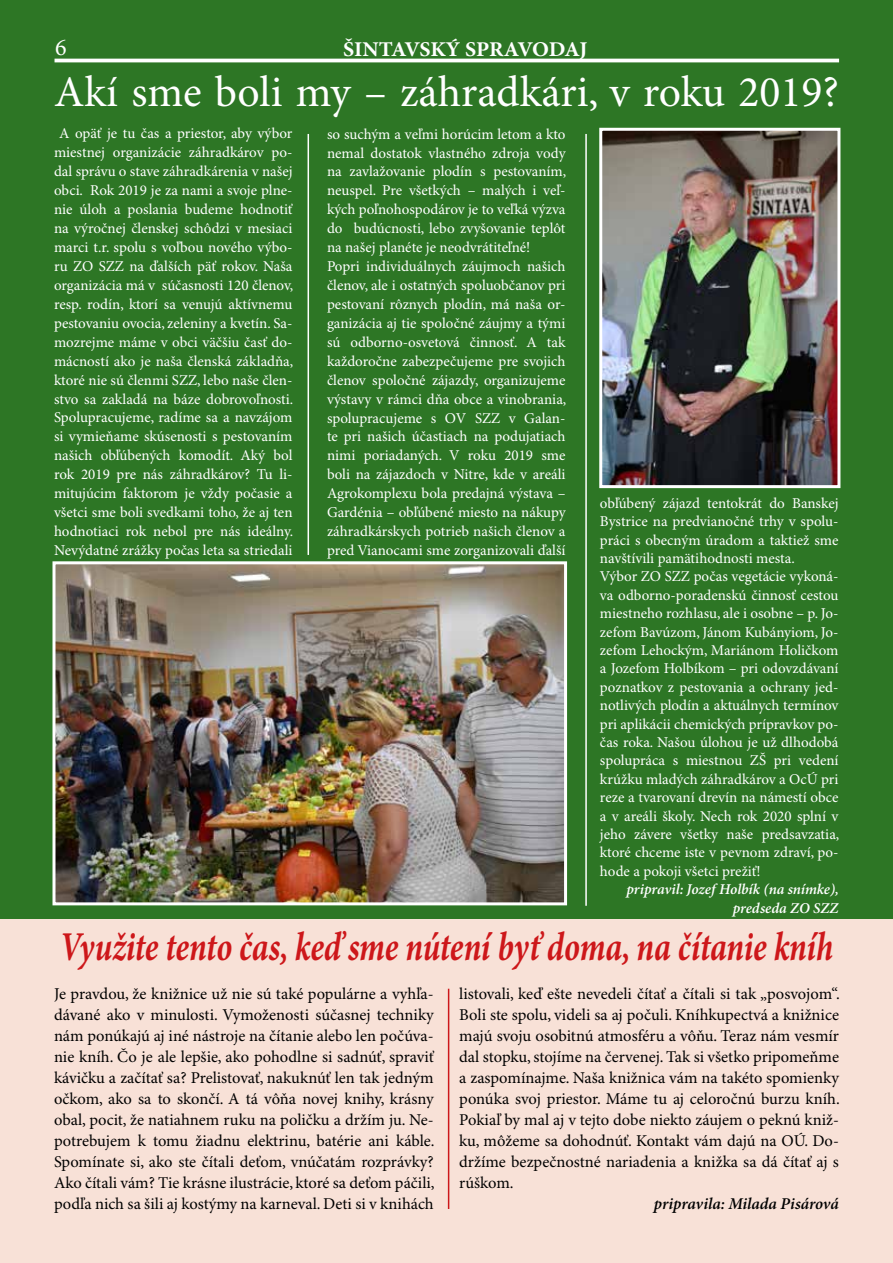
<style>
.page{position:relative;width:893px;height:1263px;background:#fff}
.page>*{position:absolute;margin:0;border:0;box-sizing:border-box;transform-origin:0 0}
.t1{font:43.8px "Minion Pro";color:#fff}
.t2{font:italic 700 40.95px "Minion Pro";letter-spacing:-.005em;color:#cd171a;scale:.78 1}
.t3{font:24px "Minion Pro";color:#fff}
.t4{font:700 21px "Minion Pro";letter-spacing:-.015em;color:#fff;scale:1.05 1}
.t5{font:16.5px/21px "Minion Pro";color:#000;text-align:justify}
.t6{font:italic 600 16.5px "Minion Pro";letter-spacing:-.005em;color:#000}
.t7{font:15px/18.9px "Minion Pro";color:#fff}
.t8{font:italic 600 15px/18.5px "Minion Pro";letter-spacing:-.005em;color:#fff;text-align:right}
</style>
<div class="page">
<div style="left:0;top:0;width:893px;height:923px;background:#2d7625"></div>
<div style="left:0;top:919px;width:893px;height:344px;background:#f8e1d7"></div>
<img style="left:603px;top:132px;width:233px;height:352px">
<div style="left:599px;top:128px;width:241px;height:360px;border:3px solid #fff"></div>
<img style="left:56px;top:565px;width:507px;height:336px">
<div style="left:52px;top:561px;width:515px;height:344px;border:3px solid #fff"></div>
<hr style="left:308px;top:134px;width:1px;height:421px;background:#fff">
<hr style="left:585px;top:134px;width:2px;height:772px;background:#fff">
<hr style="left:448px;top:989px;width:1px;height:220px;background:#cd171a">
<hr style="left:55px;top:59px;width:784px;height:3px;background:#fff">
<h3 class="t3" style="left:55px;top:33px;width:13px">6</h3>
<h3 class="t4" style="left:343px;top:37px;width:234px">ŠINTAVSKÝ SPRAVODAJ</h3>
<h1 class="t1" style="left:54px;top:66px;width:786px">Akí sme boli my – záhradkári, v roku 2019?</h1>
<p class="t7" style="left:54px;top:125px;width:241px;text-align:center">A opäť je tu čas a priestor, aby výbor miestnej organizácie záhradkárov po&shy;dal správu o stave záhradkárenia v našej obci. Rok 2019 je za nami a svoje plne&shy;nie úloh a poslania budeme hodnotiť na výročnej členskej schôdzi v mesiaci marci t.r. spolu s voľbou nového výbo&shy;ru ZO SZZ na ďalších päť rokov. Naša organizácia má v súčasnosti 120 členov, resp. rodín, ktorí sa venujú aktívnemu pestovaniu ovocia, zeleniny a kvetín. Sa&shy;mozrejme máme v obci väčšiu časť do&shy;mácností ako je naša členská základňa, ktoré nie sú členmi SZZ, lebo naše člen&shy;stvo sa zakladá na báze dobrovoľnosti.<br>Spolupracujeme, radíme sa a navzájom si vymieňame skúsenosti s pestovaním našich obľúbených komodít. Aký bol rok 2019 pre nás záhradkárov? Tu li&shy;mitujúcim faktorom je vždy počasie a všetci sme boli svedkami toho, že aj ten hodnotiaci rok nebol pre nás ideálny.<br>Nevýdatné zrážky počas leta sa striedali</p>
<p class="t7" style="left:327px;top:125px;width:241px">so suchým a veľmi horúcim letom a kto nemal dostatok vlastného zdroja vody na zavlažovanie plodín s pestovaním, neuspel. Pre všetkých – malých i veľ&shy;kých poľnohospodárov je to veľká výzva do budúcnosti, lebo zvyšovanie teplôt na našej planéte je neodvrátiteľné!<br>Popri individuálnych záujmoch našich členov, ale i ostatných spoluobčanov pri pestovaní rôznych plodín, má naša or&shy;ganizácia aj tie spoločné záujmy a tými sú odborno-osvetová činnosť. A tak každoročne zabezpečujeme pre svojich členov spoločné zájazdy, organizujeme výstavy v rámci dňa obce a vinobrania, spolupracujeme s OV SZZ v Galan&shy;te pri našich účastiach na podujatiach nimi poriadaných. V roku 2019 sme boli na zájazdoch v Nitre, kde v areáli Agrokomplexu bola predajná výstava – Gardénia – obľúbené miesto na nákupy záhradkárskych potrieb našich členov a pred Vianocami sme zorganizovali ďalší</p>
<p class="t7" style="left:600px;top:494px;width:241px;line-height:18.5px">obľúbený zájazd tentokrát do Banskej Bystrice na predvianočné trhy v spolu&shy;práci s obecným úradom a taktiež sme navštívili pamätihodnosti mesta.<br>Výbor ZO SZZ počas vegetácie vykoná&shy;va odborno-poradenskú činnosť cestou miestneho rozhlasu, ale i osobne – p. Jo&shy;zefom Bavúzom, Jánom Kubányiom, Jo&shy;zefom Lehockým, Mariánom Holičkom a Jozefom Holbíkom – pri odovzdávaní poznatkov z pestovania a ochrany jed&shy;notlivých plodín a aktuálnych termínov pri aplikácii chemických prípravkov po&shy;čas roka. Našou úlohou je už dlhodobá spolupráca s miestnou ZŠ pri vedení krúžku mladých záhradkárov a OcÚ pri reze a tvarovaní drevín na námestí obce a v areáli školy. Nech rok 2020 splní v jeho závere všetky naše predsavzatia, ktoré chceme iste v pevnom zdraví, po&shy;hode a pokoji všetci prežiť!</p>
<p class="t8" style="left:626px;top:881px;width:214px">pripravil: Jozef Holbík (na snímke), predseda ZO SZZ</p>
<h2 class="t2" style="left:60px;top:922px;width:993px">Využite tento čas, keď sme nútení byť doma, na čítanie kníh</h2>
<p class="t5" style="left:54px;top:983px;width:382px">Je pravdou, že knižnice už nie sú také populárne a vyhľa&shy;dávané ako v minulosti. Vymoženosti súčasnej techniky nám ponúkajú aj iné nástroje na čítanie alebo len počúva&shy;nie kníh. Čo je ale lepšie, ako pohodlne si sadnúť, spraviť kávičku a začítať sa? Prelistovať, nakuknúť len tak jedným očkom, ako sa to skončí. A tá vôňa novej knihy, krásny obal, pocit, že natiahnem ruku na poličku a držím ju. Ne&shy;potrebujem k tomu žiadnu elektrinu, batérie ani káble.<br>Spomínate si, ako ste čítali deťom, vnúčatám rozprávky?<br>Ako čítali vám? Tie krásne ilustrácie, ktoré sa deťom páčili, podľa nich sa šili aj kostýmy na karneval. Deti si v knihách</p>
<p class="t5" style="left:459px;top:983px;width:382px">listovali, keď ešte nevedeli čítať a čítali si tak „posvojom“.<br>Boli ste spolu, videli sa aj počuli. Kníhkupectvá a knižnice majú svoju osobitnú atmosféru a vôňu. Teraz nám vesmír dal stopku, stojíme na červenej. Tak si všetko pripomeňme a zaspomínajme. Naša knižnica vám na takéto spomienky ponúka svoj priestor. Máme tu aj celoročnú burzu kníh.<br>Pokiaľ by mal aj v tejto dobe niekto záujem o peknú kniž&shy;ku, môžeme sa dohodnúť. Kontakt vám dajú na OÚ. Do&shy;držíme bezpečnostné nariadenia a knižka sa dá čítať aj s rúškom.</p>
<p class="t6" style="left:654px;top:1194px;width:187px">pripravila: Milada Pisárová</p>
</div>
